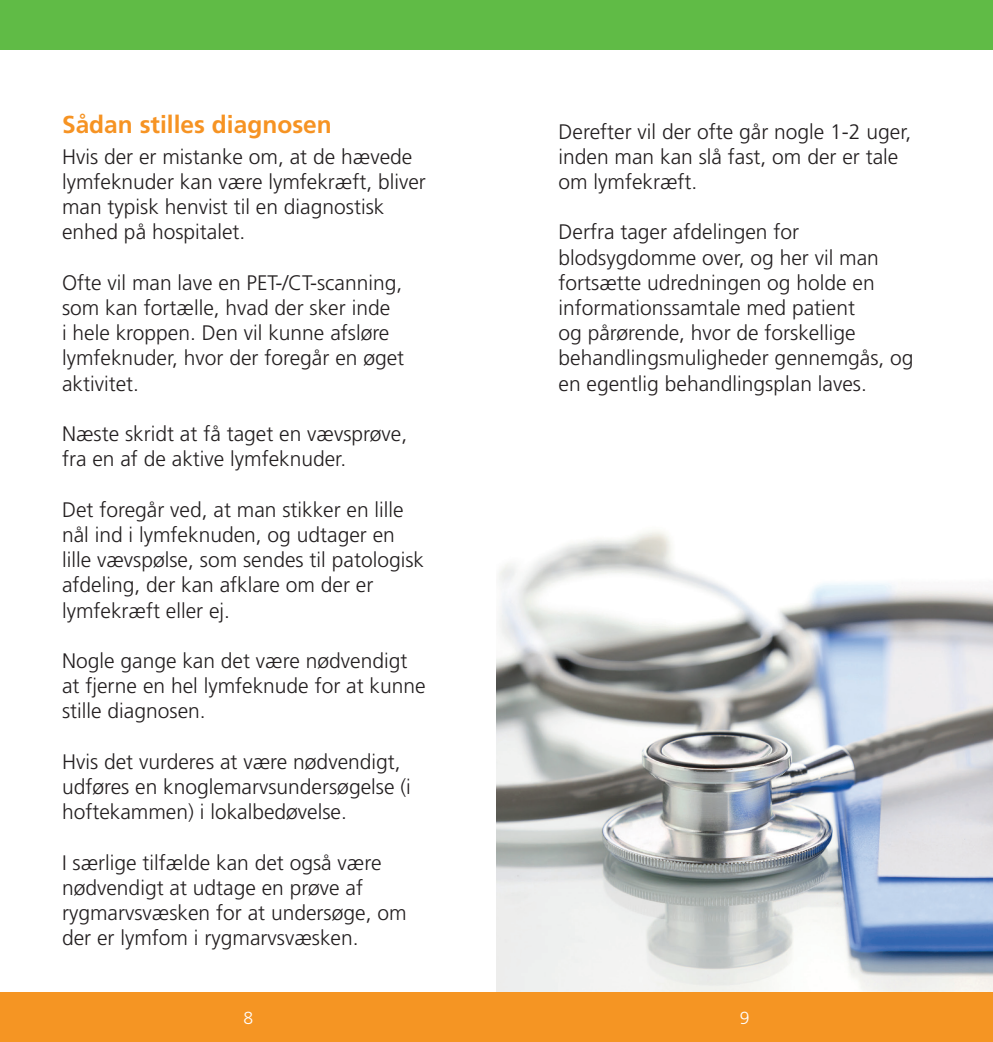
<style>
.page{position:relative;width:993px;height:1042px;background:#fff}
.page>*{position:absolute;margin:0;border:0;box-sizing:border-box;transform-origin:0 0}
.t1{font:700 24.5px "Frutiger LT Std";color:#f69323}
.t2{font:300 21px/25.2px "Frutiger LT Std";color:#231f20}
.t3{font:300 17.5px "Frutiger LT Std";color:#fff}
</style>
<div class="page">
<img style="left:496px;top:531px;width:496px;height:461px">
<div style="left:0;top:0;width:992px;height:50px;background:#60bb46"></div>
<div style="left:0;top:992px;width:992px;height:50px;background:#f59523"></div>
<p class="t1" style="left:62px;top:110px;width:271px">Sådan stilles diagnosen</p>
<p class="t2" style="left:62px;top:144px;width:365px">Hvis der er mistanke om, at de hævede lymfeknuder kan være lymfekræft, bliver man typisk henvist til en diagnostisk enhed på hospitalet.</p>
<p class="t2" style="left:62px;top:270px;width:343px">Ofte vil man lave en PET-/CT-scanning, som kan fortælle, hvad der sker inde<br>i hele kroppen. Den vil kunne afsløre lymfeknuder, hvor der foregår en øget aktivitet.</p>
<p class="t2" style="left:62px;top:421px;width:346px">Næste skridt at få taget en vævsprøve, fra en af de aktive lymfeknuder.</p>
<p class="t2" style="left:62px;top:497px;width:363px">Det foregår ved, at man stikker en lille nål ind i lymfeknuden, og udtager en lille vævspølse, som sendes til patologisk afdeling, der kan afklare om der er lymfekræft eller ej.</p>
<p class="t2" style="left:62px;top:648px;width:365px">Nogle gange kan det være nødvendigt at fjerne en hel lymfeknude for at kunne stille diagnosen.</p>
<p class="t2" style="left:62px;top:749px;width:350px">Hvis det vurderes at være nødvendigt, udføres en knoglemarvsundersøgelse (i hoftekammen) i lokalbedøvelse.</p>
<p class="t2" style="left:62px;top:850px;width:346px">I særlige tilfælde kan det også være nødvendigt at udtage en prøve af rygmarvsvæsken for at undersøge, om der er lymfom i rygmarvsvæsken.</p>
<p class="t2" style="left:558px;top:119px;width:354px">Derefter vil der ofte går nogle 1-2 uger, inden man kan slå fast, om der er tale om lymfekræft.</p>
<p class="t2" style="left:558px;top:220px;width:356px">Derfra tager afdelingen for blodsygdomme over, og her vil man fortsætte udredningen og holde en informationssamtale med patient<br>og pårørende, hvor de forskellige behandlingsmuligheder gennemgås, og en egentlig behandlingsplan laves.</p>
<p class="t3" style="left:243px;top:1007px;width:11px">8</p>
<p class="t3" style="left:739px;top:1007px;width:11px">9</p>
</div>
